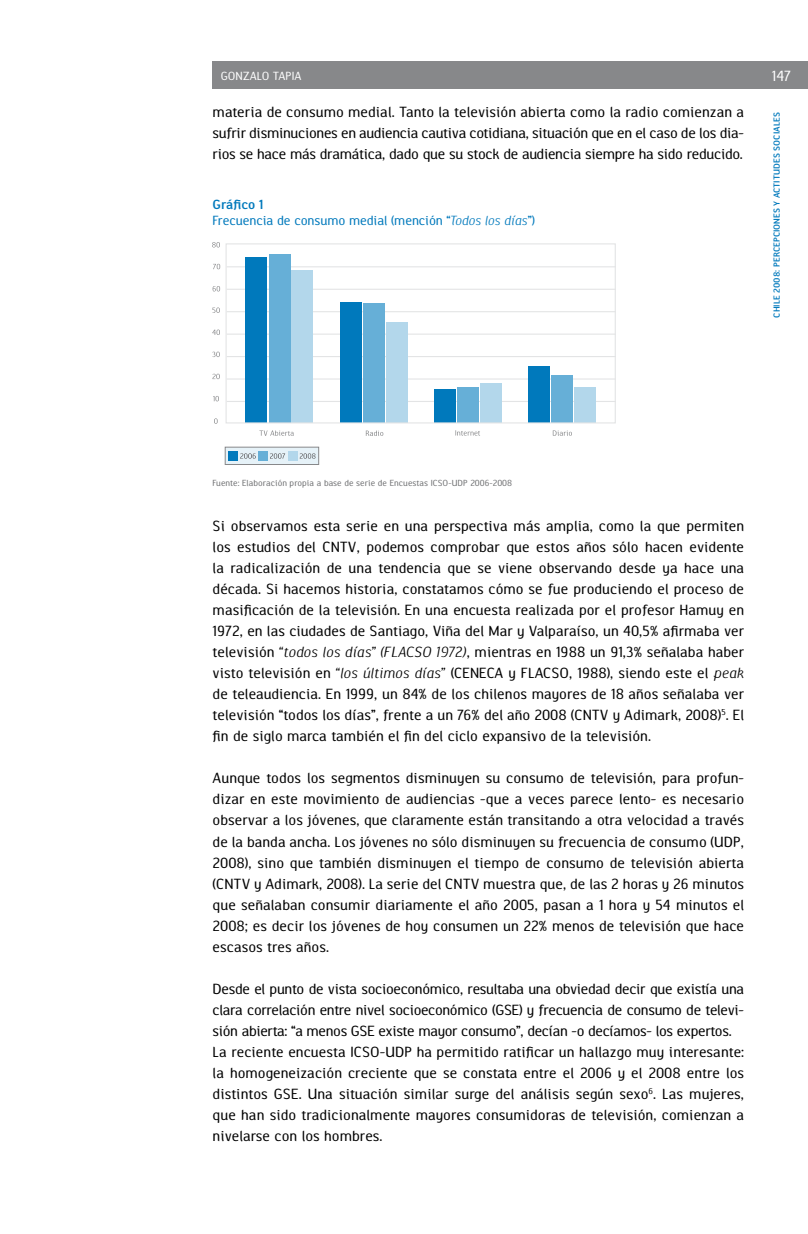
<style>
.page{position:relative;width:808px;height:1234px;background:#fff}
.page>*{position:absolute;margin:0;border:0;box-sizing:border-box;transform-origin:0 0}
.t1{font:15px/21px "Indo Sans 04";color:#000;text-align:justify}
.t2{font:15px "Indo Sans 04";color:#fff}
.t3{font:13.5px/16.5px "Indo Sans 04";letter-spacing:-.01em;color:#0079bc}
.t4{font:12px "Indo Sans 04";color:#fff}
.t5{font:9px "Indo Sans 04";color:#707173}
.t6{font:700 9px "Indo Sans 04";color:#0079bc}
.s1{font-weight:700}
.s2{font-style:italic}
</style>
<div class="page">
<div style="left:212px;top:61px;width:596px;height:28px;background:#87888a"></div>
<hr style="left:227px;top:266px;width:389px;height:1px;background:#e3e4e5">
<hr style="left:227px;top:288px;width:389px;height:2px;background:#e3e4e5">
<hr style="left:227px;top:311px;width:389px;height:1px;background:#e3e4e5">
<hr style="left:227px;top:333px;width:389px;height:1px;background:#e3e4e5">
<hr style="left:227px;top:356px;width:389px;height:1px;background:#e3e4e5">
<hr style="left:227px;top:378px;width:389px;height:1px;background:#e3e4e5">
<hr style="left:227px;top:401px;width:389px;height:1px;background:#e3e4e5">
<div style="left:269px;top:254px;width:21px;height:168px;background:#66afd7"></div>
<div style="left:292px;top:270px;width:21px;height:152px;background:#b3d7eb"></div>
<div style="left:246px;top:257px;width:21px;height:165px;background:#0079bc"></div>
<div style="left:363px;top:303px;width:21px;height:119px;background:#66afd7"></div>
<div style="left:386px;top:321px;width:21px;height:101px;background:#b3d7eb"></div>
<div style="left:340px;top:301px;width:21px;height:121px;background:#0079bc"></div>
<div style="left:457px;top:386px;width:21px;height:36px;background:#66afd7"></div>
<div style="left:480px;top:383px;width:21px;height:39px;background:#b3d7eb"></div>
<div style="left:434px;top:389px;width:21px;height:33px;background:#0079bc"></div>
<div style="left:551px;top:375px;width:22px;height:47px;background:#66afd7"></div>
<div style="left:574px;top:387px;width:21px;height:35px;background:#b3d7eb"></div>
<div style="left:528px;top:366px;width:21px;height:56px;background:#0079bc"></div>
<svg style="left:214px;top:418px;width:4px;height:6px"></svg>
<svg style="left:213px;top:396px;width:6px;height:5px"></svg>
<svg style="left:212px;top:373px;width:8px;height:6px"></svg>
<svg style="left:212px;top:351px;width:8px;height:6px"></svg>
<svg style="left:212px;top:329px;width:8px;height:6px"></svg>
<svg style="left:212px;top:307px;width:8px;height:6px"></svg>
<svg style="left:213px;top:286px;width:7px;height:5px"></svg>
<svg style="left:213px;top:264px;width:7px;height:5px"></svg>
<svg style="left:212px;top:242px;width:8px;height:5px"></svg>
<div style="left:226px;top:243px;width:390px;height:180px;border:1px solid #e3e4e5"></div>
<svg style="left:259px;top:430px;width:35px;height:6px"></svg>
<svg style="left:366px;top:430px;width:17px;height:6px"></svg>
<svg style="left:455px;top:430px;width:25px;height:5px"></svg>
<svg style="left:553px;top:430px;width:19px;height:6px"></svg>
<div style="left:225px;top:447px;width:94px;height:17px;background:#e6f2f8;border:1px solid #87888a"></div>
<svg style="left:240px;top:453px;width:16px;height:5px"></svg>
<div style="left:228px;top:451px;width:10px;height:10px;background:#0079bc"></div>
<svg style="left:270px;top:453px;width:15px;height:5px"></svg>
<div style="left:258px;top:451px;width:10px;height:10px;background:#66afd7"></div>
<svg style="left:300px;top:453px;width:15px;height:5px"></svg>
<div style="left:288px;top:451px;width:9px;height:10px;background:#b3d7eb"></div>
<p class="t4" style="left:221px;top:70px;width:82px">GONZALO TAPIA</p>
<p class="t1" style="left:213px;top:102px;width:533px">materia de consumo medial. Tanto la televisión abierta como la radio comienzan a sufrir disminuciones en audiencia cautiva cotidiana, situación que en el caso de los dia&shy;rios se hace más dramática, dado que su stock de audiencia siempre ha sido reducido.</p>
<p class="t3" style="left:213px;top:197px;width:324px"><span class="s1">Gráfico 1<br></span>Frecuencia de consumo medial (mención “<span class="s2">Todos los días</span>”)</p>
<p class="t2" style="left:772px;top:68px;width:21px">147</p>
<p class="t6" style="left:772px;top:317px;width:207px;rotate:-90deg">CHILE 2008: PERCEPCIONES Y ACTITUDES SOCIALES</p>
<p class="t5" style="left:213px;top:479px;width:301px">Fuente: Elaboración propia a base de serie de Encuestas ICSO-UDP 2006-2008</p>
<p class="t1" style="left:213px;top:516px;width:533px">Si observamos esta serie en una perspectiva más amplia, como la que permiten los estudios del CNTV, podemos comprobar que estos años sólo hacen evidente la radicalización de una tendencia que se viene observando desde ya hace una década. Si hacemos historia, constatamos cómo se fue produciendo el proceso de masificación de la televisión. En una encuesta realizada por el profesor Hamuy en 1972, en las ciudades de Santiago, Viña del Mar y Valparaíso, un 40,5% afirmaba ver televisión <span class="s2">“todos los días” (FLACSO 1972)</span>, mientras en 1988 un 91,3% señalaba haber visto televisión en <span class="s2">“los últimos días”</span> (CENECA y FLACSO, 1988), siendo este el <span class="s2">peak </span>de teleaudiencia. En 1999, un 84% de los chilenos mayores de 18 años señalaba ver televisión “todos los días”, frente a un 76% del año 2008 (CNTV y Adimark, 2008)<sup>5</sup>. El fin de siglo marca también el fin del ciclo expansivo de la televisión.</p>
<p class="t1" style="left:213px;top:768px;width:533px">Aunque todos los segmentos disminuyen su consumo de televisión, para profun&shy;dizar en este movimiento de audiencias -que a veces parece lento- es necesario observar a los jóvenes, que claramente están transitando a otra velocidad a través de la banda ancha. Los jóvenes no sólo disminuyen su frecuencia de consumo (UDP, 2008), sino que también disminuyen el tiempo de consumo de televisión abierta (CNTV y Adimark, 2008). La serie del CNTV muestra que, de las 2 horas y 26 minutos que señalaban consumir diariamente el año 2005, pasan a 1 hora y 54 minutos el 2008; es decir los jóvenes de hoy consumen un 22% menos de televisión que hace escasos tres años.</p>
<p class="t1" style="left:213px;top:978px;width:533px;text-align:left">Desde el punto de vista socioeconómico, resultaba una obviedad decir que existía una clara correlación entre nivel socioeconómico (GSE) y frecuencia de consumo de televi&shy;sión abierta: “a menos GSE existe mayor consumo”, decían -o decíamos- los expertos.<br>La reciente encuesta ICSO-UDP ha permitido ratificar un hallazgo muy interesante: la homogeneización creciente que se constata entre el 2006 y el 2008 entre los distintos GSE. Una situación similar surge del análisis según sexo<sup>6</sup>. Las mujeres, que han sido tradicionalmente mayores consumidoras de televisión, comienzan a nivelarse con los hombres.</p>
</div>
